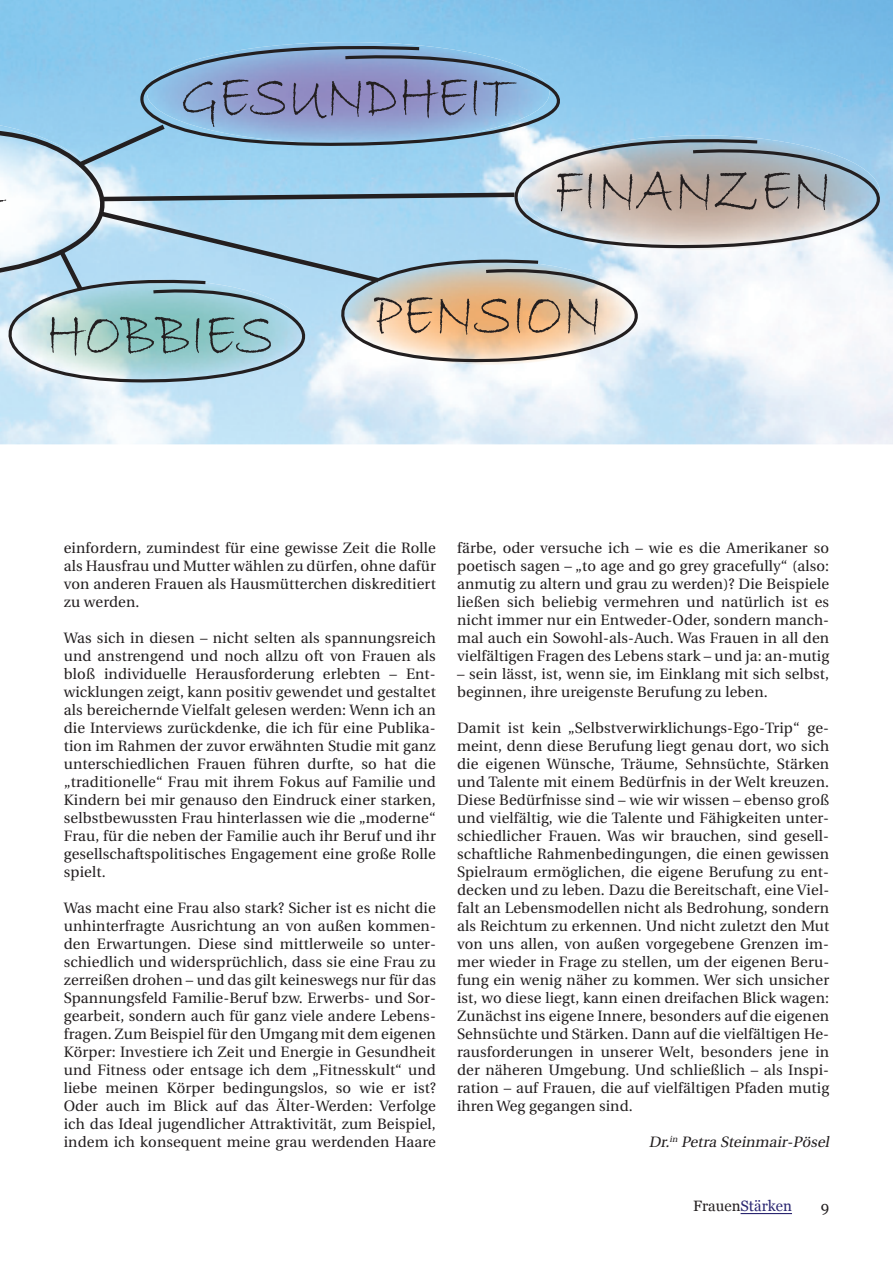
<style>
.page{position:relative;width:893px;height:1263px;background:#fff}
.page>*{position:absolute;margin:0;border:0;box-sizing:border-box;transform-origin:0 0}
.t1{font:65.85px "Bradley Hand ITC";color:#231f20;scale:.8 1}
.t2{font:15px/18px "Utopia";letter-spacing:.01em;color:#231f20;text-align:justify}
.t3{font:italic 15px "Utopia";color:#231f20}
.t4{font:15px "Georgia";color:#2a2671}
.t5{font:15px "Georgia";color:#231f20}
.s1{color:#231f20}
</style>
<div class="page">
<hr style="left:741px;top:1213px;width:51px;height:1px;background:#2a2671">
<svg style="left:119px;top:45px;width:496px;height:67px;background:#88a6d0"></svg>
<svg style="left:676px;top:138px;width:217px;height:114px;background:#b2b8be"></svg>
<svg style="left:0;top:112px;width:676px;height:275px;background:#b4cbd6"></svg>
<h1 class="t1" style="left:180px;top:54px;width:418px">GESUNDHEIT</h1>
<h1 class="t1" style="left:554px;top:147px;width:348px">FINANZEN</h1>
<h1 class="t1" style="left:46px;top:292px;width:287px">HOBBIES</h1>
<h1 class="t1" style="left:374px;top:272px;width:287px">PENSION</h1>
<p class="t2" style="left:64px;top:539px;width:374px">einfordern, zumindest für eine gewisse Zeit die Rolle als Hausfrau und Mutter wählen zu dürfen, ohne dafür von anderen Frauen als Hausmütterchen diskreditiert zu werden.</p>
<p class="t2" style="left:64px;top:629px;width:374px">Was sich in diesen – nicht selten als spannungsreich und anstrengend und noch allzu oft von Frauen als bloß individuelle Herausforderung erlebten – Ent&shy;wicklungen zeigt, kann positiv gewendet und gestaltet als bereichernde Vielfalt gelesen werden: Wenn ich an die Interviews zurückdenke, die ich für eine Publika&shy;tion im Rahmen der zuvor erwähnten Studie mit ganz unterschiedlichen Frauen führen durfte, so hat die „traditionelle“ Frau mit ihrem Fokus auf Familie und Kindern bei mir genauso den Eindruck einer starken, selbstbewussten Frau hinterlassen wie die „moderne“ Frau, für die neben der Familie auch ihr Beruf und ihr gesellschaftspolitisches Engagement eine große Rolle spielt.</p>
<p class="t2" style="left:64px;top:899px;width:374px">Was macht eine Frau also stark? Sicher ist es nicht die unhinterfragte Ausrichtung an von außen kommen&shy;den Erwartungen. Diese sind mittlerweile so unter&shy;schiedlich und widersprüchlich, dass sie eine Frau zu zerreißen drohen – und das gilt keineswegs nur für das Spannungsfeld Familie-Beruf bzw. Erwerbs- und Sor&shy;gearbeit, sondern auch für ganz viele andere Lebens&shy;fragen. Zum Beispiel für den Umgang mit dem eigenen Körper: Investiere ich Zeit und Energie in Gesundheit und Fitness oder entsage ich dem „Fitnesskult“ und liebe meinen Körper bedingungslos, so wie er ist?<br>Oder auch im Blick auf das Älter-Werden: Verfolge ich das Ideal jugendlicher Attraktivität, zum Beispiel, indem ich konsequent meine grau werdenden Haare</p>
<p class="t2" style="left:457px;top:539px;width:374px">färbe, oder versuche ich – wie es die Amerikaner so poetisch sagen – „to age and go grey gracefully“ (also: anmutig zu altern und grau zu werden)? Die Beispiele ließen sich beliebig vermehren und natürlich ist es nicht immer nur ein Entweder-Oder, sondern manch&shy;mal auch ein Sowohl-als-Auch. Was Frauen in all den vielfältigen Fragen des Lebens stark – und ja: an-mutig</p>
<p class="t2" style="left:457px;top:665px;width:373px">– sein lässt, ist, wenn sie, im Einklang mit sich selbst, beginnen, ihre ureigenste Berufung zu leben.</p>
<p class="t2" style="left:457px;top:719px;width:374px">Damit ist kein „Selbstverwirklichungs-Ego-Trip“ ge&shy;meint, denn diese Berufung liegt genau dort, wo sich die eigenen Wünsche, Träume, Sehnsüchte, Stärken und Talente mit einem Bedürfnis in der Welt kreuzen.<br>Diese Bedürfnisse sind – wie wir wissen – ebenso groß und vielfältig, wie die Talente und Fähigkeiten unter&shy;schiedlicher Frauen. Was wir brauchen, sind gesell&shy;schaftliche Rahmenbedingungen, die einen gewissen Spielraum ermöglichen, die eigene Berufung zu ent&shy;decken und zu leben. Dazu die Bereitschaft, eine Viel&shy;falt an Lebensmodellen nicht als Bedrohung, sondern als Reichtum zu erkennen. Und nicht zuletzt den Mut von uns allen, von außen vorgegebene Grenzen im&shy;mer wieder in Frage zu stellen, um der eigenen Beru&shy;fung ein wenig näher zu kommen. Wer sich unsicher ist, wo diese liegt, kann einen dreifachen Blick wagen:<br>Zunächst ins eigene Innere, besonders auf die eigenen Sehnsüchte und Stärken. Dann auf die vielfältigen He&shy;rausforderungen in unserer Welt, besonders jene in der näheren Umgebung. Und schließlich – als Inspi&shy;ration – auf Frauen, die auf vielfältigen Pfaden mutig ihren Weg gegangen sind.</p>
<p class="t3" style="left:649px;top:1134px;width:185px">Dr.<sup>in</sup> Petra Steinmair-Pösel</p>
<p class="t4" style="left:693px;top:1197px;width:100px"><span class="s1">Frauen</span>Stärken</p>
<p class="t5" style="left:821px;top:1198px;width:10px">9</p>
</div>
